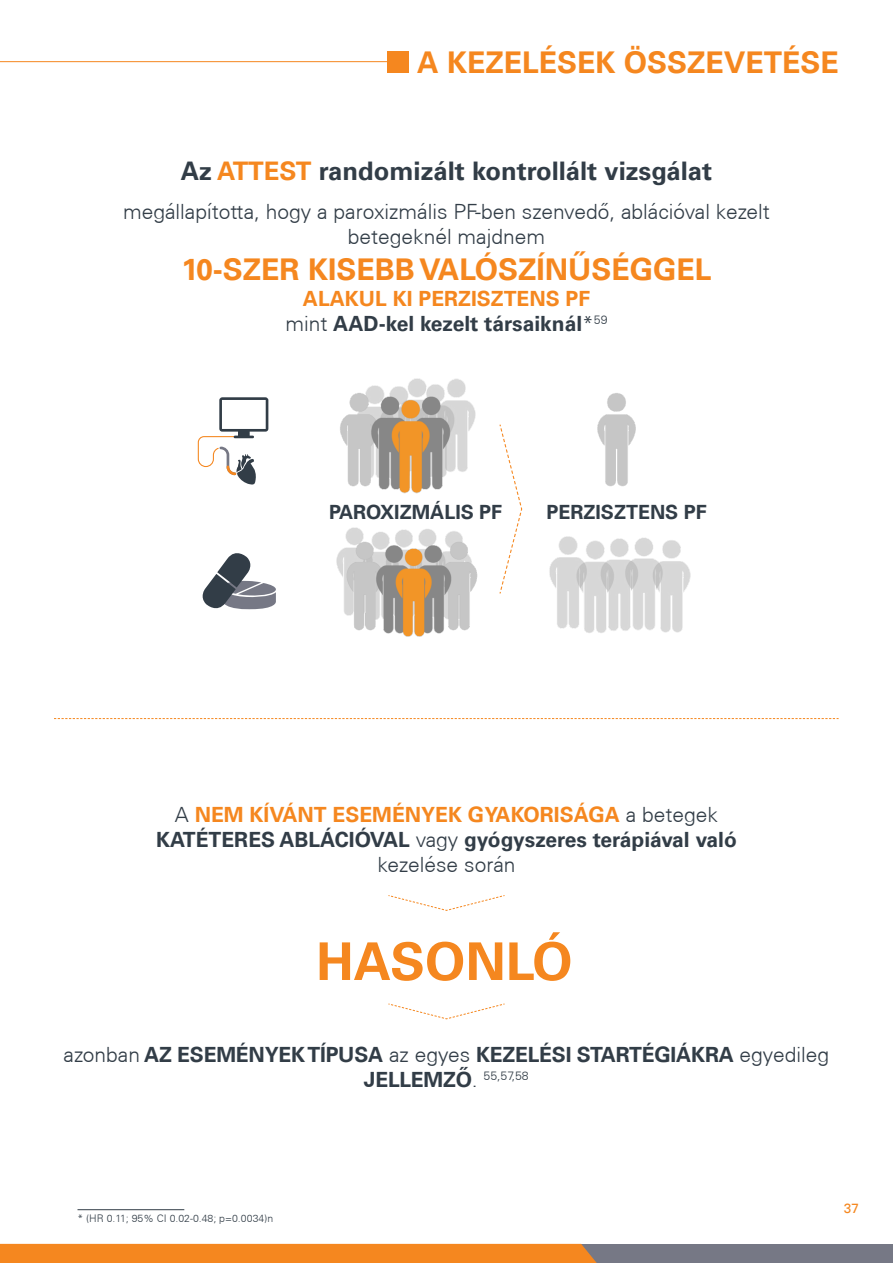
<style>
.page{position:relative;width:893px;height:1263px;background:#fff}
.page>*{position:absolute;margin:0;border:0;box-sizing:border-box;transform-origin:0 0}
.Infographics_14pt{font:700 52.05px "Univers";color:#f5871f}
.Infographics_14pt-2{font:700 30px "Univers";color:#f5871f}
.Subtitle{font:700 25.65px "Univers";color:#323d47}
.Infographics_14pt-3{font:700 21px/25.2px "Univers";color:#323d47;text-align:center}
.Infographics_14pt-4{font:300 21px/25.2px "Univers CE";color:#323d47;text-align:center}
.Infographics_14pt-5{font:700 21px "Univers";color:#f5871f}
.Infographics_14pt-6{font:700 19.65px "Univers";color:#323d47}
.t1{font:13.5px "Univer Normal";color:#f5871f}
.References{font:300 10.5px "Univers CE";color:#323d47}
.s1{color:#f5871f}
.s2{font-family:"Univers CE";font-weight:300}
</style>
<div class="page">
<div style="left:578px;top:1244px;width:315px;height:19px;background:#767885"></div>
<div style="left:0;top:1244px;width:597px;height:19px;background:#f5871f"></div>
<img style="left:340px;top:378px;width:296px;height:116px">
<img style="left:336px;top:527px;width:142px;height:110px">
<img style="left:549px;top:536px;width:142px;height:97px">
<svg style="left:202px;top:553px;width:74px;height:57px"></svg>
<svg style="left:197px;top:397px;width:71px;height:87px"></svg>
<svg style="left:499px;top:423px;width:24px;height:171px"></svg>
<div style="left:329px;top:505px;width:173px;height:17px;background:#fff"></div>
<svg style="left:54px;top:718px;width:785px;height:1px"></svg>
<svg style="left:388px;top:895px;width:117px;height:16px"></svg>
<svg style="left:388px;top:1003px;width:117px;height:16px"></svg>
<hr style="left:78px;top:1209px;width:106px;height:1px;background:#323d47">
<hr style="left:0;top:61px;width:398px;height:1px;background:#f5871f">
<div style="left:388px;top:51px;width:21px;height:21px;background:#f5871f"></div>
<p class="Infographics_14pt-2" style="left:417px;top:44px;width:423px">A KEZELÉSEK ÖSSZEVETÉSE</p>
<p class="Subtitle" style="left:181px;top:155px;width:533px">Az <span class="s1">ATTEST</span> randomizált kontrollált vizsgálat</p>
<p class="Infographics_14pt-4" style="left:123px;top:200px;width:648px">megállapította, hogy a paroxizmális PF-ben szenvedő, ablációval kezelt betegeknél majdnem</p>
<p class="Infographics_14pt-2" style="left:181px;top:252px;width:532px">10-SZER KISEBB VALÓSZÍNŰSÉGGEL</p>
<p class="Infographics_14pt-5" style="left:303px;top:286px;width:289px">ALAKUL KI PERZISZTENS PF</p>
<p class="Infographics_14pt-3" style="left:285px;top:311px;width:324px"><span class="s2">mint</span> AAD-kel kezelt társaiknál<span class="s2">*</span><sup>59</sup></p>
<p class="Infographics_14pt-6" style="left:329px;top:500px;width:175px">PAROXIZMÁLIS PF</p>
<p class="Infographics_14pt-6" style="left:546px;top:500px;width:162px">PERZISZTENS PF</p>
<p class="Infographics_14pt-3" style="left:156px;top:802px;width:582px"><span class="s2">A</span> <span class="s1">NEM KÍVÁNT ESEMÉNYEK GYAKORISÁGA</span> <span class="s2">a betegek<br></span>KATÉTERES ABLÁCIÓVAL <span class="s2">vagy</span> gyógyszeres terápiával való <span class="s2">kezelése során</span></p>
<p class="Infographics_14pt" style="left:316px;top:930px;width:258px">HASONLÓ</p>
<p class="Infographics_14pt-3" style="left:64px;top:1042px;width:767px"><span class="s2">azonban</span> AZ ESEMÉNYEK TÍPUSA <span class="s2">az egyes</span> KEZELÉSI STARTÉGIÁKRA <span class="s2">egyedileg<br></span>JELLEMZŐ<span class="s2">.</span> <sup>55,57,58</sup></p>
<p class="References" style="left:78px;top:1212px;width:197px">* (HR 0.11; 95% CI 0.02-0.48; p=0.0034)n</p>
<p class="t1" style="left:844px;top:1200px;width:17px">37</p>
</div>
